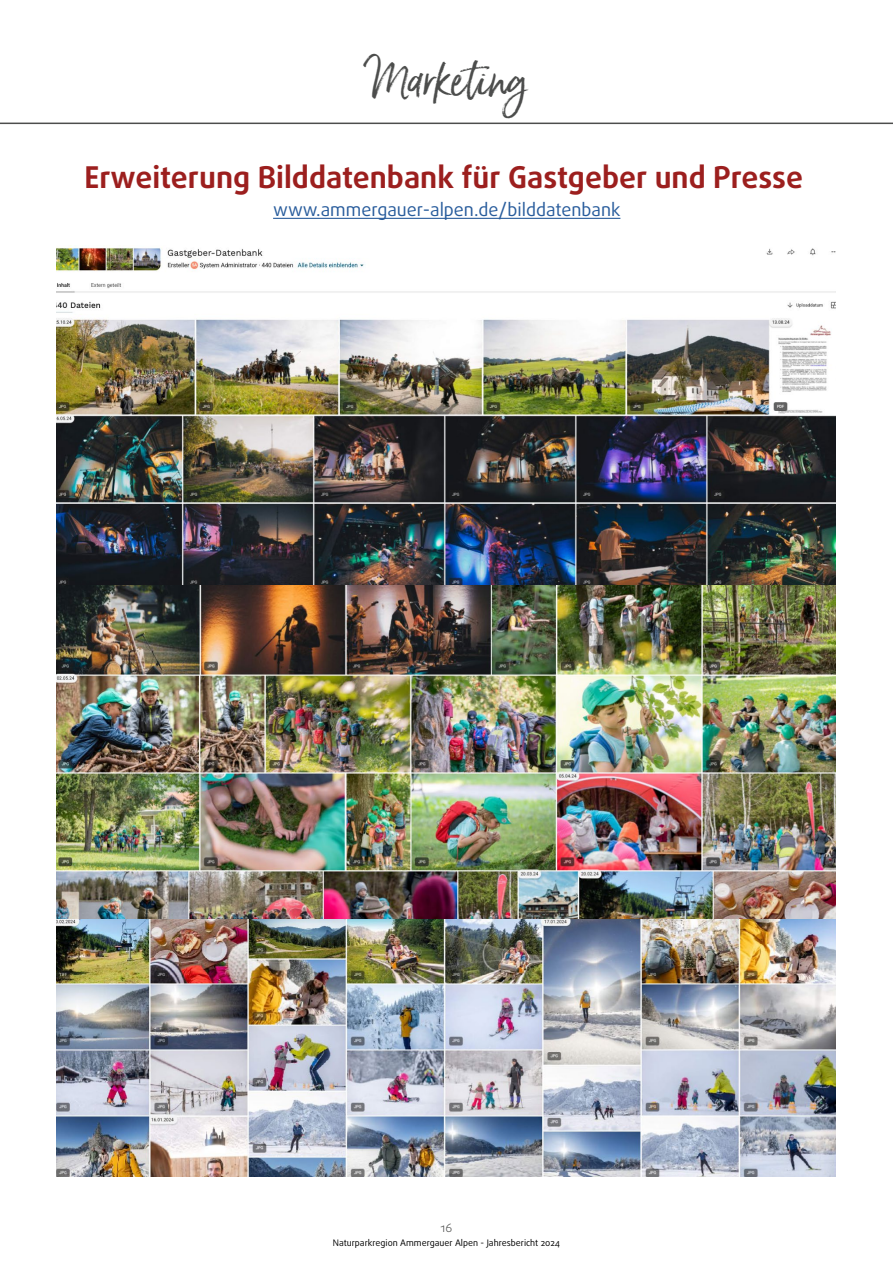
<style>
.page{position:relative;width:893px;height:1263px;background:#fff}
.page>*{position:absolute;margin:0;border:0;box-sizing:border-box;transform-origin:0 0}
.t1{font:45px "Born Ready";color:#4c4d4c}
.t2{font:700 30px "Daxline OT";color:#9c1f1e}
.t3{font:18px "Daxline OT";color:#285c9c}
.t4{font:300 12px "Daxline OT";color:#4c4d4c}
.t5{font:9px "Daxline OT";color:#000}
</style>
<div class="page">
<hr style="left:0;top:123px;width:893px;height:1px;background:#4c4d4c">
<img style="left:56px;top:918px;width:780px;height:259px">
<img style="left:56px;top:247px;width:780px;height:671px">
<hr style="left:273px;top:218px;width:347px;height:1px;background:#285c9c">
<h1 class="t1" style="left:365px;top:53px;width:164px">Marketing</h1>
<h2 class="t2" style="left:84px;top:157px;width:720px">Erweiterung Bilddatenbank für Gastgeber und Presse</h2>
<h3 class="t3" style="left:273px;top:197px;width:349px">www.ammergauer-alpen.de/bilddatenbank</h3>
<h3 class="t4" style="left:441px;top:1220px;width:13px">16</h3>
<p class="t5" style="left:333px;top:1237px;width:229px">Naturparkregion Ammergauer Alpen - Jahresbericht 2024</p>
</div>
